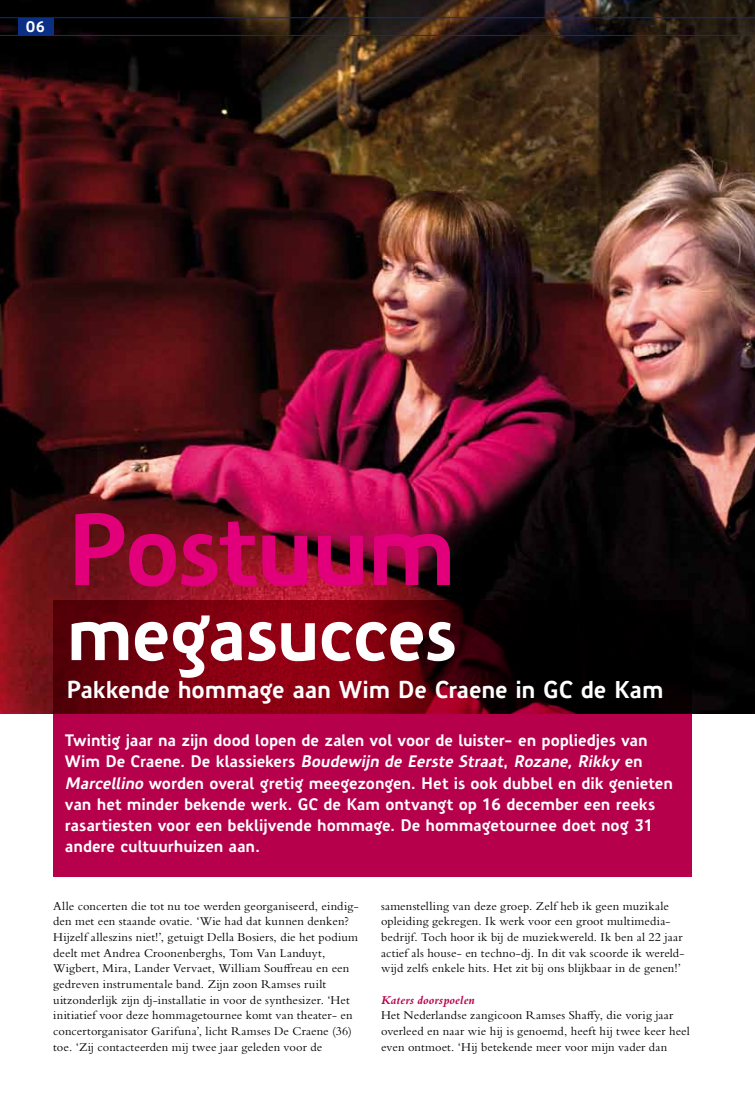
<style>
.page{position:relative;width:755px;height:1099px;background:#fff}
.page>*{position:absolute;margin:0;border:0;box-sizing:border-box;transform-origin:0 0}
.t1{font:700 98.75px "Precious Sans";letter-spacing:-.03em;color:#e2007a}
.t2{font:700 73.75px "Precious Sans";letter-spacing:-.02em;color:#fff}
.t3{font:700 23.75px "Precious Sans";letter-spacing:-.015em;color:#fff}
.t4{font:700 16.25px/21.2px "Precious Sans";letter-spacing:-.005em;color:#fff}
.t5{font:700 15px "Precious Sans";color:#fff}
.t6{font:12.5px/15.6px "Bembo Std";letter-spacing:.01em;color:#000}
.t7{font:italic 700 12.5px "Bembo Std";letter-spacing:.01em;color:#b6004b}
.s1{font-style:italic}
</style>
<div class="page">
<img style="left:0;top:0;width:755px;height:713px">
<svg style="left:53px;top:600px;width:638px;height:276px;background:#8b0030"></svg>
<div style="left:18px;top:18px;width:35px;height:17px;background:#0a2f85"></div>
<hr style="left:0;top:18px;width:755px;height:1px;background:#0a2f85">
<hr style="left:0;top:35px;width:755px;height:1px;background:#0a2f85">
<p class="t5" style="left:26px;top:17px;width:21px">06</p>
<h1 class="t1" style="left:66px;top:487px;width:391px">Postuum</h1>
<h2 class="t2" style="left:66px;top:586px;width:392px">megasucces</h2>
<h3 class="t3" style="left:66px;top:674px;width:598px">Pakkende hommage aan Wim De Craene in GC de Kam</h3>
<p class="t4" style="left:65px;top:730px;width:609px">Twintig jaar na zijn dood lopen de zalen vol voor de luister- en popliedjes van<br>W i m D e C r a e n e . D e k l a s s i e ke r s <span class="s1">Boudewijn de Eerste Straat</span>, <span class="s1">Rozane, Rikky</span> e n <span class="s1">Marcellino</span> worden overal gretig meegezongen. Het is ook dubbel en dik genieten van het minder bekende werk. GC de Kam ontvangt op 16 december een reeks rasartiesten voor een beklijvende hommage. De hommagetournee doet nog 31 andere cultuurhuizen aan.</p>
<p class="t6" style="left:53px;top:897px;width:307px">Alle concerten die tot nu toe werden georganiseerd, eindig&shy;den met een staande ovatie. ‘Wie had dat kunnen denken?<br>Hijzelf alleszins niet!’, getuigt Della Bosiers, die het podium deelt met Andrea Croonenberghs, Tom Van Landuyt, Wigbert, Mira, Lander Vervaet, William Souffreau en een gedreven instrumentale band. Zijn zoon Ramses ruilt uitzonderlijk zijn dj-installatie in voor de synthesizer. ‘Het initiatief voor deze hommagetournee komt van theater- en concertorganisator Garifuna’, licht Ramses De Craene (36) toe. ‘Zij contacteerden mij twee jaar geleden voor de</p>
<p class="t6" style="left:381px;top:897px;width:305px">samenstelling van deze groep. Zelf heb ik geen muzikale opleiding gekregen. Ik werk voor een groot multimedia&shy;bedrijf. Toch hoor ik bij de muziekwereld. Ik ben al 22 jaar actief als house- en techno-dj. In dit vak scoorde ik wereld&shy;wijd zelfs enkele hits. Het zit bij ons blijkbaar in de genen!’</p>
<p class="t7" style="left:381px;top:992px;width:95px">Katers doorspoelen</p>
<p class="t6" style="left:381px;top:1007px;width:310px">Het Nederlandse zangicoon Ramses Shaffy, die vorig jaar overleed en naar wie hij is genoemd, heeft hij twee keer heel even ontmoet. ‘Hij betekende meer voor mijn vader dan</p>
</div>
